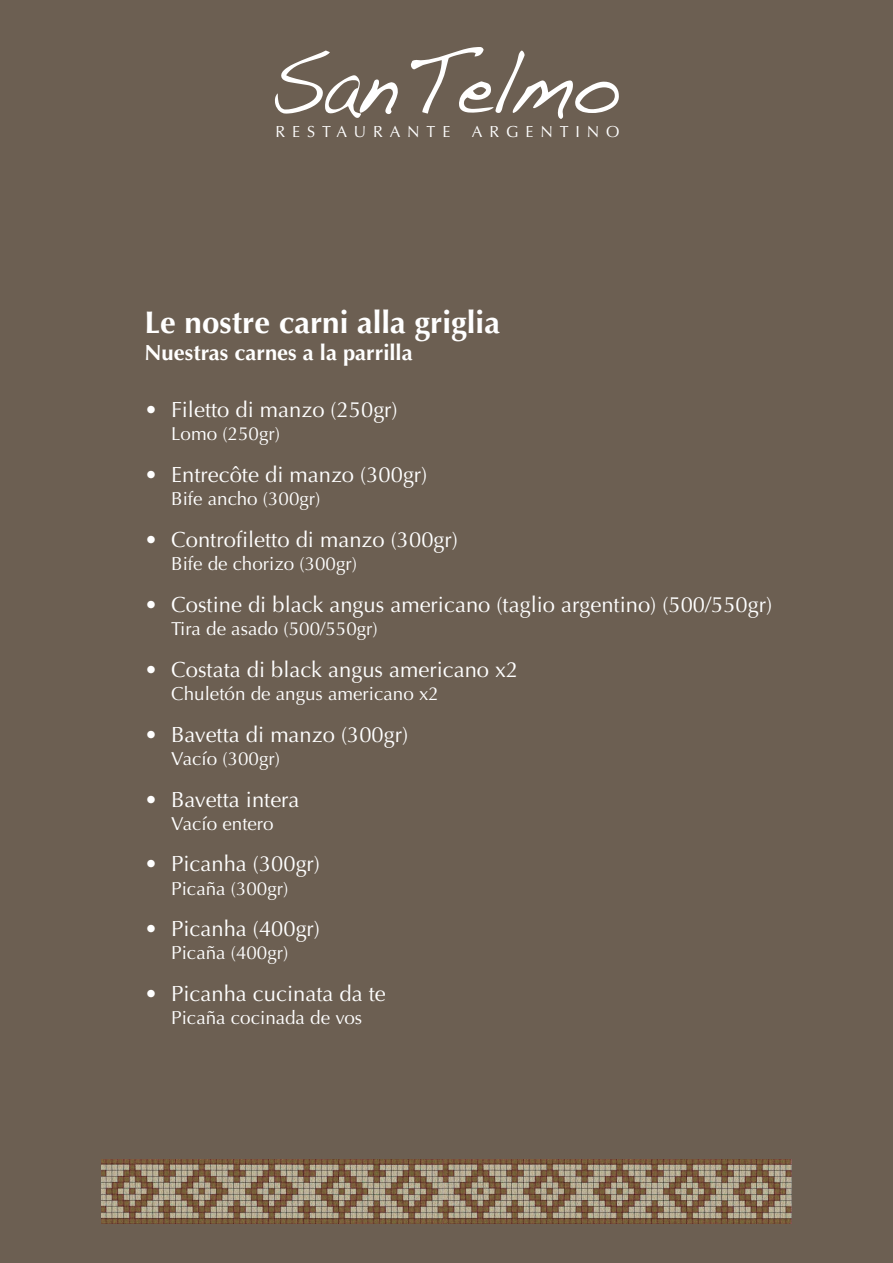
<style>
.page{position:relative;width:893px;height:1263px;background:#6c5f52}
.page>*{position:absolute;margin:0;border:0;box-sizing:border-box;transform-origin:0 0}
.t1{font:700 31.35px "Optima";color:#fff}
.t2{font:21.9px "Optima";color:#fff}
.t3{font:700 21.9px "Optima";color:#fff}
.t4{font:18.75px "Optima";color:#fff}
.t5{font:16.05px "Optima";letter-spacing:.43em;color:#fff}
</style>
<div class="page">
<svg style="left:275px;top:50px;width:123px;height:68px"></svg>
<svg style="left:411px;top:47px;width:208px;height:72px"></svg>
<img style="left:102px;top:1159px;width:689px;height:64px">
<p class="t5" style="left:276px;top:123px;width:176px">RESTAURANTE</p>
<p class="t5" style="left:472px;top:123px;width:149px">ARGENTINO</p>
<h1 class="t1" style="left:145px;top:304px;width:357px">Le nostre carni alla griglia</h1>
<p class="t3" style="left:145px;top:340px;width:270px">Nuestras carnes a la parrilla</p>
<p class="t2" style="left:145px;top:397px;width:255px">• Filetto di manzo (250gr)</p>
<p class="t4" style="left:171px;top:423px;width:110px">Lomo (250gr)</p>
<p class="t2" style="left:145px;top:462px;width:284px">• Entrecôte di manzo (300gr)</p>
<p class="t4" style="left:171px;top:488px;width:151px">Bife ancho (300gr)</p>
<p class="t2" style="left:145px;top:527px;width:315px">• Controfiletto di manzo (300gr)</p>
<p class="t4" style="left:171px;top:552px;width:187px">Bife de chorizo (300gr)</p>
<p class="t2" style="left:145px;top:591px;width:629px">• Costine di black angus americano (taglio argentino) (500/550gr)</p>
<p class="t4" style="left:171px;top:617px;width:208px">Tira de asado (500/550gr)</p>
<p class="t2" style="left:145px;top:656px;width:375px">• Costata di black angus americano x2</p>
<p class="t4" style="left:171px;top:682px;width:269px">Chuletón de angus americano x2</p>
<p class="t2" style="left:145px;top:721px;width:265px">• Bavetta di manzo (300gr)</p>
<p class="t4" style="left:171px;top:747px;width:110px">Vacío (300gr)</p>
<p class="t2" style="left:145px;top:786px;width:156px">• Bavetta intera</p>
<p class="t4" style="left:171px;top:812px;width:104px">Vacío entero</p>
<p class="t2" style="left:145px;top:851px;width:177px">• Picanha (300gr)</p>
<p class="t4" style="left:171px;top:877px;width:119px">Picaña (300gr)</p>
<p class="t2" style="left:145px;top:916px;width:177px">• Picanha (400gr)</p>
<p class="t4" style="left:171px;top:942px;width:119px">Picaña (400gr)</p>
<p class="t2" style="left:145px;top:981px;width:243px">• Picanha cucinata da te</p>
<p class="t4" style="left:171px;top:1007px;width:192px">Picaña cocinada de vos</p>
</div>
